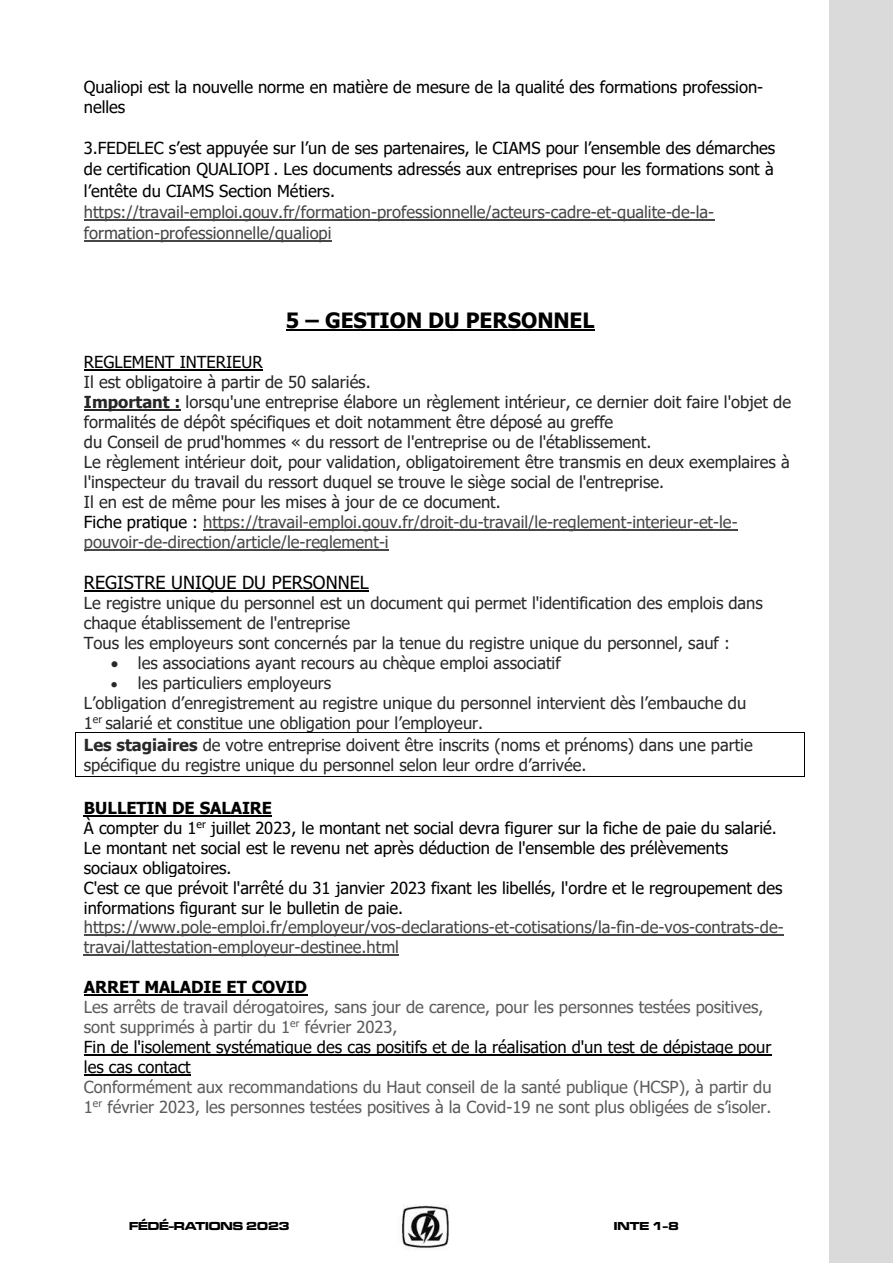
<style>
.page{position:relative;width:893px;height:1263px;background:#fff}
.page>*{position:absolute;margin:0;border:0;box-sizing:border-box;transform-origin:0 0}
.t1{font:700 21px "Tahoma";color:#000}
.t2{font:18px "Tahoma";color:#000}
.t3{font:16.5px/20px "Tahoma";color:#000}
.t4{font:16.5px/20px "Tahoma";color:#262626}
.t5{font:16.5px/20px "Tahoma";color:#292929}
.t6{font:16.5px/20px "Tahoma";color:#5c5c5c}
.t7{font:16.5px/21.3px "Tahoma";color:#474747}
.t8{font:700 16.5px "Tahoma";color:#000}
.t9{font:12px "Microgramma D Bold Exte";color:#000}
.s1{font-weight:700}
.s2{color:#000}
.s3{color:#474747}
</style>
<div class="page">
<hr style="left:84px;top:219px;width:630px;height:1px;background:#474747">
<hr style="left:84px;top:241px;width:248px;height:1px;background:#474747">
<hr style="left:286px;top:329px;width:308px;height:2px;background:#000">
<hr style="left:84px;top:370px;width:179px;height:1px;background:#000">
<hr style="left:84px;top:409px;width:96px;height:2px;background:#262626">
<hr style="left:203px;top:529px;width:535px;height:1px;background:#474747">
<hr style="left:84px;top:549px;width:305px;height:1px;background:#474747">
<hr style="left:84px;top:590px;width:285px;height:1px;background:#000">
<hr style="left:76px;top:732px;width:728px;height:1px;background:#000">
<hr style="left:76px;top:776px;width:728px;height:1px;background:#000">
<svg style="left:75px;top:732px;width:1px;height:45px"></svg>
<svg style="left:804px;top:732px;width:1px;height:45px"></svg>
<hr style="left:84px;top:815px;width:188px;height:1px;background:#000">
<hr style="left:84px;top:935px;width:699px;height:1px;background:#474747">
<hr style="left:84px;top:955px;width:315px;height:1px;background:#474747">
<hr style="left:84px;top:994px;width:223px;height:2px;background:#000">
<hr style="left:84px;top:1054px;width:688px;height:1px;background:#000">
<hr style="left:84px;top:1074px;width:107px;height:1px;background:#000">
<div style="left:829px;top:0;width:64px;height:1263px;background:#dadada"></div>
<img style="left:401px;top:1205px;width:48px;height:45px">
<p class="t3" style="left:84px;top:78px;width:681px">Qualiopi est la nouvelle norme en matière de mesure de la qualité des formations profession&shy;nelles</p>
<p class="t3" style="left:84px;top:139px;width:693px;line-height:21.3px;text-align:justify">3.FEDELEC s’est appuyée sur l’un de ses partenaires, le CIAMS pour l’ensemble des démarches de certification QUALIOPI . Les documents adressés aux entreprises pour les formations sont à l’entête du CIAMS Section Métiers.</p>
<p class="t7" style="left:84px;top:202px;width:632px">https://travail-emploi.gouv.fr/formation-professionnelle/acteurs-cadre-et-qualite-de-la&shy;formation-professionnelle/qualiopi</p>
<p class="t1" style="left:286px;top:305px;width:310px">5 – GESTION DU PERSONNEL</p>
<p class="t3" style="left:84px;top:353px;width:180px">REGLEMENT INTERIEUR</p>
<p class="t4" style="left:84px;top:373px;width:709px">Il est obligatoire à partir de 50 salariés.<br><span class="s1">Important :</span> lorsqu'une entreprise élabore un règlement intérieur, ce dernier doit faire l'objet de formalités de dépôt spécifiques et doit notamment être déposé au greffe<br>du Conseil de prud'hommes « du ressort de l'entreprise ou de l'établissement.<br>Le règlement intérieur doit, pour validation, obligatoirement être transmis en deux exemplaires à l'inspecteur du travail du ressort duquel se trouve le siège social de l'entreprise.<br>Il en est de même pour les mises à jour de ce document.<br><span class="s2">Fiche pratique :</span> <span class="s3">https://travail-emploi.gouv.fr/droit-du-travail/le-reglement-interieur-et-le&shy;pouvoir-de-direction/article/le-reglement-i</span></p>
<p class="t2" style="left:84px;top:570px;width:286px">REGISTRE UNIQUE DU PERSONNEL</p>
<p class="t5" style="left:84px;top:594px;width:680px">Le registre unique du personnel est un document qui permet l'identification des emplois dans chaque établissement de l'entreprise<br>Tous les employeurs sont concernés par la tenue du registre unique du personnel, sauf :</p>
<p class="t5" style="left:111px;top:654px;width:451px">• les associations ayant recours au chèque emploi associatif</p>
<p class="t5" style="left:84px;top:674px;width:664px;text-indent:27px">• les particuliers employeurs<br>L’obligation d’enregistrement au registre unique du personnel intervient dès l’embauche du<br>1<sup>er</sup> salarié et constitue une obligation pour l’employeur.</p>
<p class="t5" style="left:84px;top:736px;width:670px"><span class="s1">Les stagiaires</span> de votre entreprise doivent être inscrits (noms et prénoms) dans une partie spécifique du registre unique du personnel selon leur ordre d’arrivée.</p>
<p class="t3" style="left:84px;top:799px;width:700px"><span class="s1">BULLETIN DE SALAIRE<br></span>À compter du 1<sup>er</sup> juillet 2023, le montant net social devra figurer sur la fiche de paie du salarié.<br>Le montant net social est le revenu net après déduction de l'ensemble des prélèvements sociaux obligatoires.<br>C'est ce que prévoit l'arrêté du 31 janvier 2023 fixant les libellés, l'ordre et le regroupement des informations figurant sur le bulletin de paie.</p>
<p class="t7" style="left:84px;top:918px;width:701px;line-height:20px">https://www.pole-emploi.fr/employeur/vos-declarations-et-cotisations/la-fin-de-vos-contrats-de&shy;travai/lattestation-employeur-destinee.html</p>
<p class="t8" style="left:84px;top:975px;width:225px">ARRET MALADIE ET COVID</p>
<p class="t6" style="left:84px;top:998px;width:689px">Les arrêts de travail dérogatoires, sans jour de carence, pour les personnes testées positives, sont supprimés à partir du 1<sup>er</sup> février 2023,<br><span class="s2">Fin de l'isolement systématique des cas positifs et de la réalisation d'un test de dépistage pour les cas contact</span></p>
<p class="t6" style="left:84px;top:1077px;width:689px">Conformément aux recommandations du Haut conseil de la santé publique (HCSP), à partir du<br>1<sup>er</sup> février 2023, les personnes testées positives à la Covid-19 ne sont plus obligées de s’isoler.</p>
<p class="t9" style="left:129px;top:1218px;width:162px">FÉDÉ-RATIONS 2023</p>
<p class="t9" style="left:614px;top:1218px;width:67px">INTE 1-8</p>
</div>
